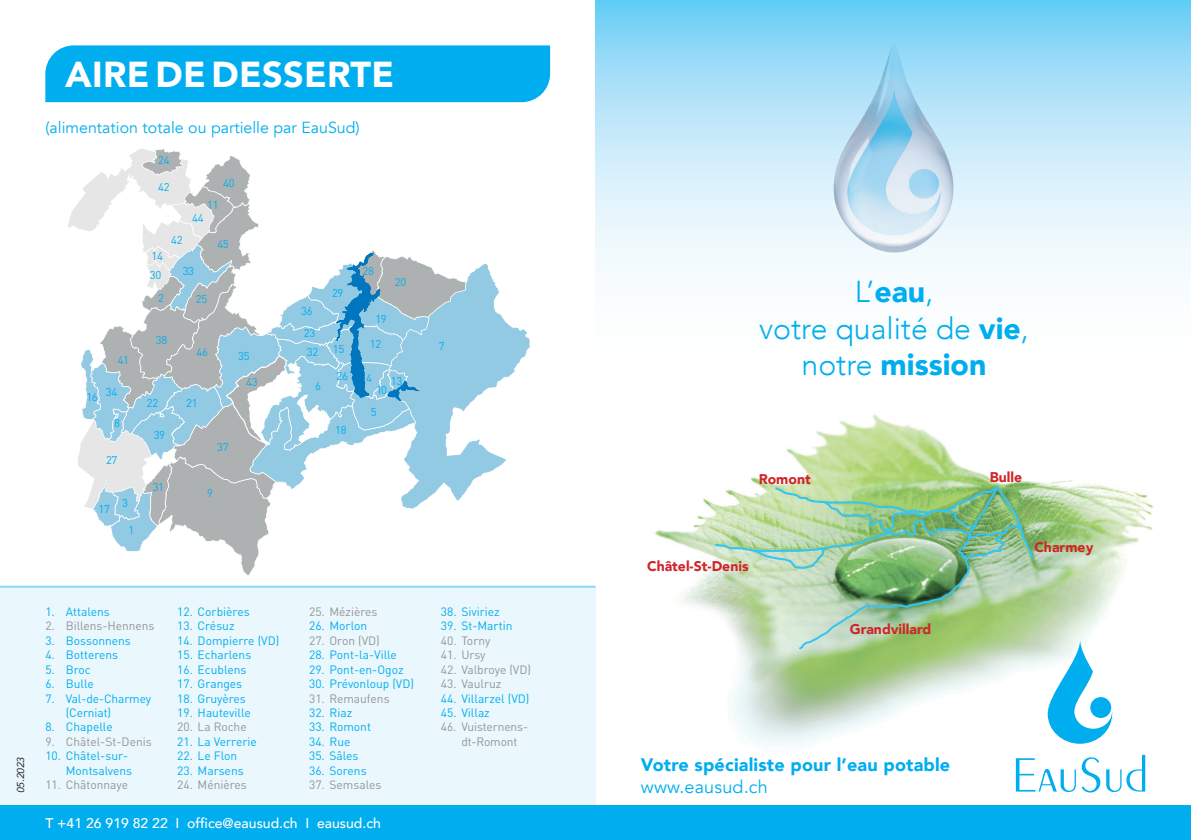
<style>
.page{position:relative;width:1191px;height:840px;background:#fff}
.page>*{position:absolute;margin:0;border:0;box-sizing:border-box;transform-origin:0 0}
.t1{font:900 36px "Avenir";letter-spacing:.01em;color:#fff}
.t2{font:300 30.2px/36.2px "Avenir";color:#00aeef;text-align:center}
.t3{font:900 18px "Avenir";letter-spacing:.01em;color:#00aeef}
.t4{font:18px "Avenir";letter-spacing:.01em;color:#00aeef}
.t5{font:16px "Avenir";color:#00aeef}
.t6{font:900 14px "Avenir";color:#d1232a}
.t7{font:500 14px "Avenir";color:#fff}
.t8{font:12px/14.4px "DINOT";color:#00aeef}
.t9{font:12px/14.4px "DINOT";color:#939598}
.t10{font:11.2px "DINOT";letter-spacing:-.025em;color:#00aeef}
.t11{font:italic 10px "Avenir";color:#231f20}
.s1{font-weight:900}
</style>
<div class="page">
<div style="left:0;top:586px;width:595px;height:220px;background:#eaf7fd"></div>
<hr style="left:0;top:585px;width:595px;height:2px;background:#8dd7f7">
<div style="left:45px;top:45px;width:505px;height:57px;background:#00aeef"></div>
<svg style="left:595px;top:0;width:596px;height:272px;background:#bae5f8"></svg>
<img style="left:655px;top:414px;width:498px;height:346px">
<img style="left:881px;top:41px;width:13px;height:35px">
<svg style="left:713px;top:484px;width:399px;height:259px"></svg>
<div style="left:1090px;top:696px;width:21px;height:21px;background:#00aeef;border-radius:50%"></div>
<svg style="left:1016px;top:757px;width:84px;height:35px"></svg>
<svg style="left:1106px;top:754px;width:39px;height:37px"></svg>
<div style="left:0;top:805px;width:1191px;height:34px;background:#00aeef"></div>
<svg style="left:68px;top:148px;width:461px;height:428px"></svg>
<h1 class="t1" style="left:65px;top:44px;width:330px">AIRE DE DESSERTE</h1>
<h3 class="t5" style="left:45px;top:118px;width:316px">(alimentation totale ou partielle par EauSud)</h3>
<p class="t10" style="left:118px;top:352px;width:13px">41</p>
<p class="t10" style="left:86px;top:389px;width:13px">16</p>
<p class="t10" style="left:106px;top:385px;width:13px">34</p>
<p class="t10" style="left:114px;top:416px;width:7px">8</p>
<p class="t10" style="left:106px;top:452px;width:13px">27</p>
<p class="t10" style="left:98px;top:501px;width:13px">17</p>
<p class="t10" style="left:122px;top:495px;width:7px">3</p>
<p class="t10" style="left:128px;top:523px;width:7px">1</p>
<p class="t10" style="left:158px;top:153px;width:13px">24</p>
<p class="t10" style="left:158px;top:180px;width:13px">42</p>
<p class="t10" style="left:151px;top:249px;width:13px">14</p>
<p class="t10" style="left:171px;top:232px;width:13px">42</p>
<p class="t10" style="left:223px;top:176px;width:13px">40</p>
<p class="t10" style="left:207px;top:198px;width:13px">11</p>
<p class="t10" style="left:192px;top:211px;width:13px">44</p>
<p class="t10" style="left:217px;top:237px;width:13px">45</p>
<p class="t10" style="left:150px;top:268px;width:13px">30</p>
<p class="t10" style="left:158px;top:291px;width:7px">2</p>
<p class="t10" style="left:156px;top:333px;width:13px">38</p>
<p class="t10" style="left:147px;top:395px;width:13px">22</p>
<p class="t10" style="left:154px;top:427px;width:13px">39</p>
<p class="t10" style="left:153px;top:479px;width:13px">31</p>
<p class="t10" style="left:183px;top:264px;width:13px">33</p>
<p class="t10" style="left:196px;top:292px;width:13px">25</p>
<p class="t10" style="left:196px;top:345px;width:13px">46</p>
<p class="t10" style="left:186px;top:395px;width:13px">21</p>
<p class="t10" style="left:238px;top:349px;width:13px">35</p>
<p class="t10" style="left:246px;top:375px;width:13px">43</p>
<p class="t10" style="left:217px;top:440px;width:13px">37</p>
<p class="t10" style="left:207px;top:486px;width:7px">9</p>
<p class="t10" style="left:301px;top:303px;width:13px">36</p>
<p class="t10" style="left:304px;top:325px;width:13px">23</p>
<p class="t10" style="left:307px;top:345px;width:13px">32</p>
<p class="t10" style="left:315px;top:379px;width:7px">6</p>
<p class="t10" style="left:332px;top:285px;width:13px">29</p>
<p class="t10" style="left:333px;top:342px;width:13px">15</p>
<p class="t10" style="left:336px;top:368px;width:13px">26</p>
<p class="t10" style="left:335px;top:422px;width:13px">18</p>
<p class="t10" style="left:362px;top:264px;width:13px">28</p>
<p class="t10" style="left:395px;top:275px;width:13px">20</p>
<p class="t10" style="left:375px;top:312px;width:13px">19</p>
<p class="t10" style="left:370px;top:337px;width:13px">12</p>
<p class="t10" style="left:366px;top:371px;width:7px">4</p>
<p class="t10" style="left:391px;top:373px;width:13px">13</p>
<p class="t10" style="left:376px;top:382px;width:12px">10</p>
<p class="t10" style="left:371px;top:405px;width:7px">5</p>
<p class="t10" style="left:439px;top:339px;width:7px">7</p>
<p class="t11" style="left:15px;top:792px;width:38px;rotate:-90deg">05.2023</p>
<p class="t8" style="left:45px;top:604px;width:66px">1. Attalens</p>
<p class="t9" style="left:45px;top:618px;width:111px">2. Billens-Hennens</p>
<p class="t8" style="left:45px;top:632px;width:87px">3. Bossonnens</p>
<p class="t8" style="left:45px;top:647px;width:74px">4. Botterens</p>
<p class="t8" style="left:45px;top:661px;width:47px">5. Broc</p>
<p class="t8" style="left:45px;top:676px;width:50px">6. Bulle</p>
<p class="t8" style="left:66px;top:690px;width:87px;text-indent:-20px">7. Val-de-Charmey (Cerniat)</p>
<p class="t8" style="left:45px;top:719px;width:69px">8. Chapelle</p>
<p class="t9" style="left:45px;top:733px;width:108px">9. Châtel-St-Denis</p>
<p class="t8" style="left:66px;top:748px;width:68px;text-indent:-20px">10. Châtel-sur-<br>Montsalvens</p>
<p class="t9" style="left:45px;top:776px;width:84px">11. Châtonnaye</p>
<p class="t8" style="left:177px;top:604px;width:74px">12. Corbières</p>
<p class="t8" style="left:177px;top:618px;width:59px">13. Crésuz</p>
<p class="t8" style="left:177px;top:632px;width:104px">14. Dompierre (VD)</p>
<p class="t8" style="left:177px;top:647px;width:76px">15. Echarlens</p>
<p class="t8" style="left:177px;top:661px;width:71px">16. Ecublens</p>
<p class="t8" style="left:177px;top:676px;width:67px">17. Granges</p>
<p class="t8" style="left:177px;top:690px;width:70px">18. Gruyères</p>
<p class="t8" style="left:177px;top:704px;width:75px">19. Hauteville</p>
<p class="t9" style="left:177px;top:719px;width:71px">20. La Roche</p>
<p class="t8" style="left:177px;top:733px;width:81px">21. La Verrerie</p>
<p class="t8" style="left:177px;top:748px;width:62px">22. Le Flon</p>
<p class="t8" style="left:177px;top:762px;width:68px">23. Marsens</p>
<p class="t9" style="left:177px;top:776px;width:71px">24. Ménières</p>
<p class="t9" style="left:309px;top:604px;width:70px">25. Mézières</p>
<p class="t8" style="left:309px;top:618px;width:60px">26. Morlon</p>
<p class="t9" style="left:309px;top:632px;width:72px">27. Oron (VD)</p>
<p class="t8" style="left:309px;top:647px;width:89px">28. Pont-la-Ville</p>
<p class="t8" style="left:309px;top:661px;width:96px">29. Pont-en-Ogoz</p>
<p class="t8" style="left:309px;top:676px;width:107px">30. Prévonloup (VD)</p>
<p class="t9" style="left:309px;top:690px;width:82px">31. Remaufens</p>
<p class="t8" style="left:309px;top:704px;width:45px">32. Riaz</p>
<p class="t8" style="left:309px;top:719px;width:63px">33. Romont</p>
<p class="t8" style="left:309px;top:733px;width:43px">34. Rue</p>
<p class="t8" style="left:309px;top:748px;width:51px">35. Sâles</p>
<p class="t8" style="left:309px;top:762px;width:59px">36. Sorens</p>
<p class="t9" style="left:309px;top:776px;width:74px">37. Semsales</p>
<p class="t7" style="left:45px;top:810px;width:337px">T +41 26 919 82 22 I office@eausud.ch I eausud.ch</p>
<p class="t8" style="left:441px;top:604px;width:60px">38. Siviriez</p>
<p class="t8" style="left:441px;top:618px;width:73px">39. St-Martin</p>
<p class="t9" style="left:441px;top:632px;width:51px">40. Torny</p>
<p class="t9" style="left:441px;top:647px;width:46px">41. Ursy</p>
<p class="t9" style="left:441px;top:661px;width:92px">42. Valbroye (VD)</p>
<p class="t9" style="left:441px;top:676px;width:62px">43. Vaulruz</p>
<p class="t8" style="left:441px;top:690px;width:90px">44. Villarzel (VD)</p>
<p class="t8" style="left:441px;top:704px;width:50px">45. Villaz</p>
<p class="t9" style="left:461px;top:719px;width:68px;text-indent:-20px">46. Vuisternens&shy;dt-Romont</p>
<h2 class="t2" style="left:759px;top:273px;width:271px">L’<span class="s1">eau</span>,<br>votre qualité de <span class="s1">vie</span>, notre <span class="s1">mission</span></h2>
<p class="t6" style="left:758px;top:466px;width:54px">Romont</p>
<p class="t6" style="left:989px;top:464px;width:34px">Bulle</p>
<p class="t6" style="left:647px;top:553px;width:103px">Châtel-St-Denis</p>
<p class="t6" style="left:850px;top:616px;width:83px">Grandvillard</p>
<p class="t6" style="left:1034px;top:534px;width:61px">Charmey</p>
<h3 class="t3" style="left:641px;top:749px;width:311px">Votre spécialiste pour l’eau potable</h3>
<h3 class="t4" style="left:641px;top:776px;width:128px">www.eausud.ch</h3>
</div>
